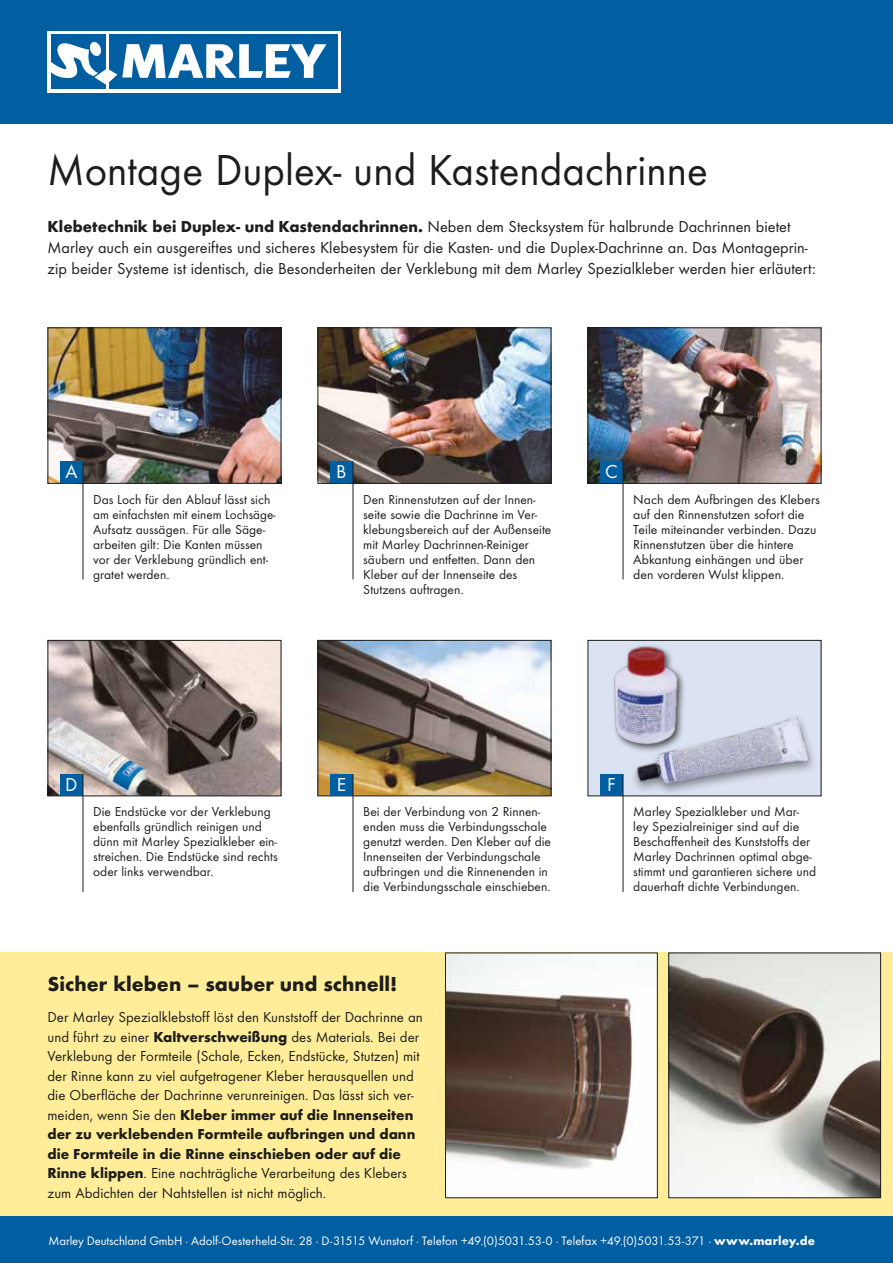
<style>
.page{position:relative;width:893px;height:1263px;background:#fff}
.page>*{position:absolute;margin:0;border:0;box-sizing:border-box;transform-origin:0 0}
.t1{font:45px "Futura TOT Boo";color:#1d1d1b;scale:.96 1}
.t2{font:700 21px "Futura TOT";color:#1d1d1b}
.t3{font:19.5px "Futura TOT Boo";color:#fff}
.t4{font:16.5px/21px "Futura TOT Boo";color:#1d1d1b}
.t5{font:15px/19.5px "Futura TOT Boo";color:#1d1d1b}
.t6{font:700 15px/19.5px "Futura TOT";color:#1d1d1b}
.t7{font:13.5px/15px "Futura TOT Boo";color:#1d1d1b}
.t8{font:12.75px "Futura TOT Boo";letter-spacing:-.005em;color:#fff}
.s1{font-family:"Futura TOT";font-weight:700}
.s2{font-family:"Futura TOT Boo";font-weight:400}
</style>
<div class="page">
<div style="left:0;top:952px;width:893px;height:310px;background:#ffed99"></div>
<img style="left:320px;top:642px;width:229px;height:152px">
<div style="left:318px;top:640px;width:233px;height:156px;border:1px solid #1d1d1b"></div>
<img style="left:50px;top:329px;width:229px;height:153px">
<div style="left:48px;top:327px;width:233px;height:157px;border:1px solid #1d1d1b"></div>
<img style="left:50px;top:642px;width:229px;height:152px">
<div style="left:48px;top:640px;width:233px;height:156px;border:1px solid #1d1d1b"></div>
<img style="left:320px;top:329px;width:229px;height:153px">
<div style="left:318px;top:327px;width:233px;height:157px;border:1px solid #1d1d1b"></div>
<img style="left:590px;top:329px;width:229px;height:153px">
<div style="left:588px;top:327px;width:233px;height:157px;border:1px solid #1d1d1b"></div>
<img style="left:447px;top:954px;width:209px;height:242px">
<div style="left:445px;top:952px;width:213px;height:246px;border:1px solid #1d1d1b"></div>
<img style="left:670px;top:954px;width:209px;height:242px">
<div style="left:668px;top:952px;width:213px;height:246px;border:1px solid #1d1d1b"></div>
<div style="left:588px;top:640px;width:233px;height:156px;background:#dbe2f2"></div>
<div style="left:588px;top:640px;width:233px;height:156px;border:1px solid #1d1d1b"></div>
<img style="left:607px;top:641px;width:85px;height:19px">
<img style="left:605px;top:660px;width:217px;height:181px">
<div style="left:60px;top:461px;width:23px;height:22px;background:#005ea1"></div>
<hr style="left:83px;top:461px;width:1px;height:118px;background:#1d1d1b">
<div style="left:330px;top:461px;width:23px;height:22px;background:#005ea1"></div>
<hr style="left:353px;top:461px;width:1px;height:118px;background:#1d1d1b">
<div style="left:600px;top:461px;width:23px;height:22px;background:#005ea1"></div>
<hr style="left:623px;top:461px;width:1px;height:118px;background:#1d1d1b">
<div style="left:60px;top:774px;width:23px;height:21px;background:#005ea1"></div>
<hr style="left:83px;top:774px;width:1px;height:118px;background:#1d1d1b">
<div style="left:330px;top:774px;width:23px;height:21px;background:#005ea1"></div>
<hr style="left:353px;top:774px;width:1px;height:118px;background:#1d1d1b">
<div style="left:600px;top:774px;width:23px;height:21px;background:#005ea1"></div>
<hr style="left:623px;top:774px;width:1px;height:118px;background:#1d1d1b">
<div style="left:0;top:0;width:893px;height:123px;background:#005ea1"></div>
<div style="left:48px;top:31px;width:293px;height:61px;background:linear-gradient(to right,#fff,#fff)"></div>
<div style="left:109px;top:35px;width:228px;height:54px;background:#005ea1"></div>
<div style="left:51px;top:35px;width:54px;height:54px;background:#005ea1"></div>
<svg style="left:51px;top:41px;width:275px;height:44px"></svg>
<div style="left:0;top:1216px;width:893px;height:47px;background:#005ea1"></div>
<h1 class="t1" style="left:48px;top:143px;width:689px">Montage Duplex- und Kastendachrinne</h1>
<p class="t4" style="left:48px;top:216px;width:770px"><span class="s1">Klebetechnik bei Duplex- und Kastendachrinnen.</span> Neben dem Stecksystem für halbrunde Dachrinnen bietet<br>Marley auch ein ausgereiftes und sicheres Klebesystem für die Kasten- und die Duplex-Dachrinne an. Das Montageprin&shy;zip beider Systeme ist identisch, die Besonderheiten der Verklebung mit dem Marley Spezialkleber werden hier erläutert:</p>
<h3 class="t3" style="left:65px;top:460px;width:14px">A</h3>
<p class="t7" style="left:93px;top:492px;width:184px">Das Loch für den Ablauf lässt sich am einfachsten mit einem Lochsäge-<br>Aufsatz aussägen. Für alle Säge&shy;arbeiten gilt: Die Kanten müssen vor der Verklebung gründlich ent&shy;gratet werden.</p>
<h3 class="t3" style="left:336px;top:460px;width:12px">B</h3>
<p class="t7" style="left:363px;top:492px;width:190px">Den Rinnenstutzen auf der Innen&shy;seite sowie die Dachrinne im Ver&shy;klebungsbereich auf der Außenseite mit Marley Dachrinnen-Reiniger säubern und entfetten. Dann den<br>Kleber auf der Innenseite des<br>Stutzens auftragen.</p>
<h3 class="t3" style="left:605px;top:460px;width:14px">C</h3>
<p class="t7" style="left:633px;top:492px;width:188px">Nach dem Aufbringen des Klebers auf den Rinnenstutzen sofort die<br>Teile miteinander verbinden. Dazu<br>Rinnenstutzen über die hintere<br>Abkantung einhängen und über den vorderen Wulst klippen.</p>
<h3 class="t3" style="left:65px;top:773px;width:14px">D</h3>
<p class="t7" style="left:93px;top:804px;width:186px">Die Endstücke vor der Verklebung ebenfalls gründlich reinigen und dünn mit Marley Spezialkleber ein&shy;streichen. Die Endstücke sind rechts oder links verwendbar.</p>
<h3 class="t3" style="left:337px;top:773px;width:11px">E</h3>
<p class="t7" style="left:363px;top:804px;width:189px">Bei der Verbindung von 2 Rinnen&shy;enden muss die Verbindungsschale genutzt werden. Den Kleber auf die Innenseiten der Verbindungschale aufbringen und die Rinnenenden in die Verbindungsschale einschieben.</p>
<h2 class="t2" style="left:48px;top:971px;width:351px">Sicher kleben – sauber und schnell!</h2>
<p class="t5" style="left:48px;top:1007px;width:377px">Der Marley Spezialklebstoff löst den Kunststoff der Dachrinne an und führt zu einer <span class="s1">Kaltverschweißung</span> des Materials. Bei der Verklebung der Formteile (Schale, Ecken, Endstücke, Stutzen) mit der Rinne kann zu viel aufgetragener Kleber herausquellen und die Oberfläche der Dachrinne verunreinigen. Das lässt sich ver-</p>
<p class="t6" style="left:48px;top:1105px;width:369px"><span class="s2">meiden, wenn Sie den</span> Kleber immer auf die Innenseiten der zu verklebenden Formteile aufbringen und dann die Formteile in die Rinne einschieben oder auf die</p>
<p class="t5" style="left:48px;top:1163px;width:361px"><span class="s1">Rinne klippen</span>. Eine nachträgliche Verarbeitung des Klebers zum Abdichten der Nahtstellen ist nicht möglich.</p>
<h3 class="t3" style="left:607px;top:773px;width:10px">F</h3>
<p class="t7" style="left:633px;top:804px;width:184px">Marley Spezialkleber und Mar&shy;ley Spezialreiniger sind auf die Beschaffenheit des Kunststoffs der Marley Dachrinnen optimal abge&shy;stimmt und garantieren sichere und dauerhaft dichte Verbindungen.</p>
<p class="t8" style="left:49px;top:1233px;width:768px">Marley Deutschland GmbH · Adolf-Oesterheld-Str. 28 · D-31515 Wunstorf · Telefon +49.(0)5031.53-0 · Telefax +49.(0)5031.53-371 · <span class="s1">www.marley.de</span></p>
</div>
